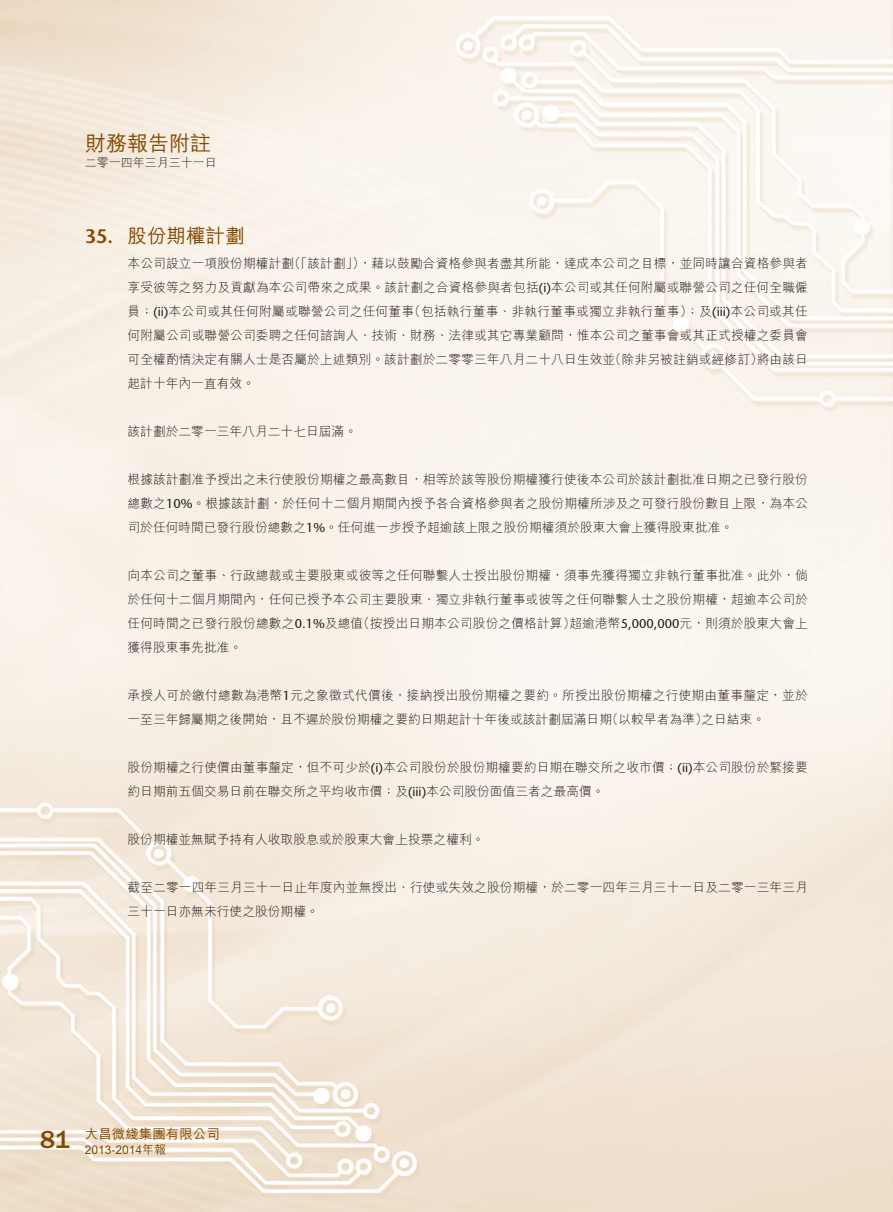
<style>
.page{position:relative;width:893px;height:1212px;background:#fff}
.page>*{position:absolute;margin:0;border:0;box-sizing:border-box;transform-origin:0 0}
.t1{font:21px "M Hei HK Medium E Ten B5 H";color:#844800}
.t2{font:19.5px "M Hei HK Medium E Ten B5 H";color:#844800}
.t3{font:13.5px "M Hei HK Medium E Ten B5 H";color:#844800}
.t4{font:12.75px/24px "M Hei HK Light E Ten B5 H";letter-spacing:.005em;color:#231916;text-align:justify}
.t5{font:12px "M Hei HK Medium E Ten B5 H";color:#844800}
.t6{font:12px "M Hei HK Light E Ten B5 H";color:#231916}
.s1{font-family:"Stone Sans Std";font-weight:600}
.s2{font-family:"Stone Sans Std";font-weight:500}
</style>
<div class="page">
<img style="left:0;top:0;width:893px;height:1212px">
<h1 class="t1" style="left:85px;top:135px;width:127px">財務報告附註</h1>
<p class="t6" style="left:85px;top:158px;width:133px">二零一四年三月三十一日</p>
<h2 class="t2" style="left:85px;top:228px;width:161px"><span class="s1">35.</span> 股份期權計劃</h2>
<p class="t4" style="left:128px;top:253px;width:682px">本公司設立一項股份期權計劃（「該計劃」），藉以鼓勵合資格參與者盡其所能，達成本公司之目標，並同時讓合資格參與者享受彼等之努力及貢獻為本公司帶來之成果。該計劃之合資格參與者包括<span class="s2">(i)</span>本公司或其任何附屬或聯營公司之任何全職僱員；<span class="s2">(ii)</span>本公司或其任何附屬或聯營公司之任何董事（包括執行董事、非執行董事或獨立非執行董事）；及<span class="s2">(iii)</span>本公司或其任何附屬公司或聯營公司委聘之任何諮詢人、技術、財務、法律或其它專業顧問，惟本公司之董事會或其正式授權之委員會可全權酌情決定有關人士是否屬於上述類別。該計劃於二零零三年八月二十八日生效並（除非另被註銷或經修訂）將由該日起計十年內一直有效。</p>
<p class="t4" style="left:128px;top:421px;width:231px">該計劃於二零一三年八月二十七日屆滿。</p>
<p class="t4" style="left:128px;top:469px;width:682px">根據該計劃准予授出之未行使股份期權之最高數目，相等於該等股份期權獲行使後本公司於該計劃批准日期之已發行股份總數之<span class="s2">10%</span>。根據該計劃，於任何十二個月期間內授予各合資格參與者之股份期權所涉及之可發行股份數目上限，為本公司於任何時間已發行股份總數之<span class="s2">1%</span>。任何進一步授予超逾該上限之股份期權須於股東大會上獲得股東批准。</p>
<p class="t4" style="left:128px;top:565px;width:682px">向本公司之董事、行政總裁或主要股東或彼等之任何聯繫人士授出股份期權，須事先獲得獨立非執行董事批准。此外，倘於任何十二個月期間內，任何已授予本公司主要股東、獨立非執行董事或彼等之任何聯繫人士之股份期權，超逾本公司於任何時間之已發行股份總數之<span class="s2">0.1%</span>及總值（按授出日期本公司股份之價格計算）超逾港幣<span class="s2">5,000,000</span>元，則須於股東大會上獲得股東事先批准。</p>
<p class="t4" style="left:128px;top:685px;width:682px">承授人可於繳付總數為港幣<span class="s2">1</span>元之象徵式代價後，接納授出股份期權之要約。所授出股份期權之行使期由董事釐定，並於一至三年歸屬期之後開始，且不遲於股份期權之要約日期起計十年後或該計劃屆滿日期（以較早者為準）之日結束。</p>
<p class="t4" style="left:128px;top:757px;width:682px">股份期權之行使價由董事釐定，但不可少於<span class="s2">(i)</span>本公司股份於股份期權要約日期在聯交所之收市價；<span class="s2">(ii)</span>本公司股份於緊接要約日期前五個交易日前在聯交所之平均收市價；及<span class="s2">(iii)</span>本公司股份面值三者之最高價。</p>
<p class="t4" style="left:128px;top:829px;width:359px">股份期權並無賦予持有人收取股息或於股東大會上投票之權利。</p>
<p class="t4" style="left:128px;top:877px;width:682px">截至二零一四年三月三十一日止年度內並無授出、行使或失效之股份期權，於二零一四年三月三十一日及二零一三年三月三十一日亦無未行使之股份期權。</p>
<p class="t3" style="left:85px;top:1129px;width:136px">大昌微綫集團有限公司</p>
<p class="t5" style="left:40px;top:1145px;width:128px"><sup>81</sup> 2013-2014年報</p>
</div>
